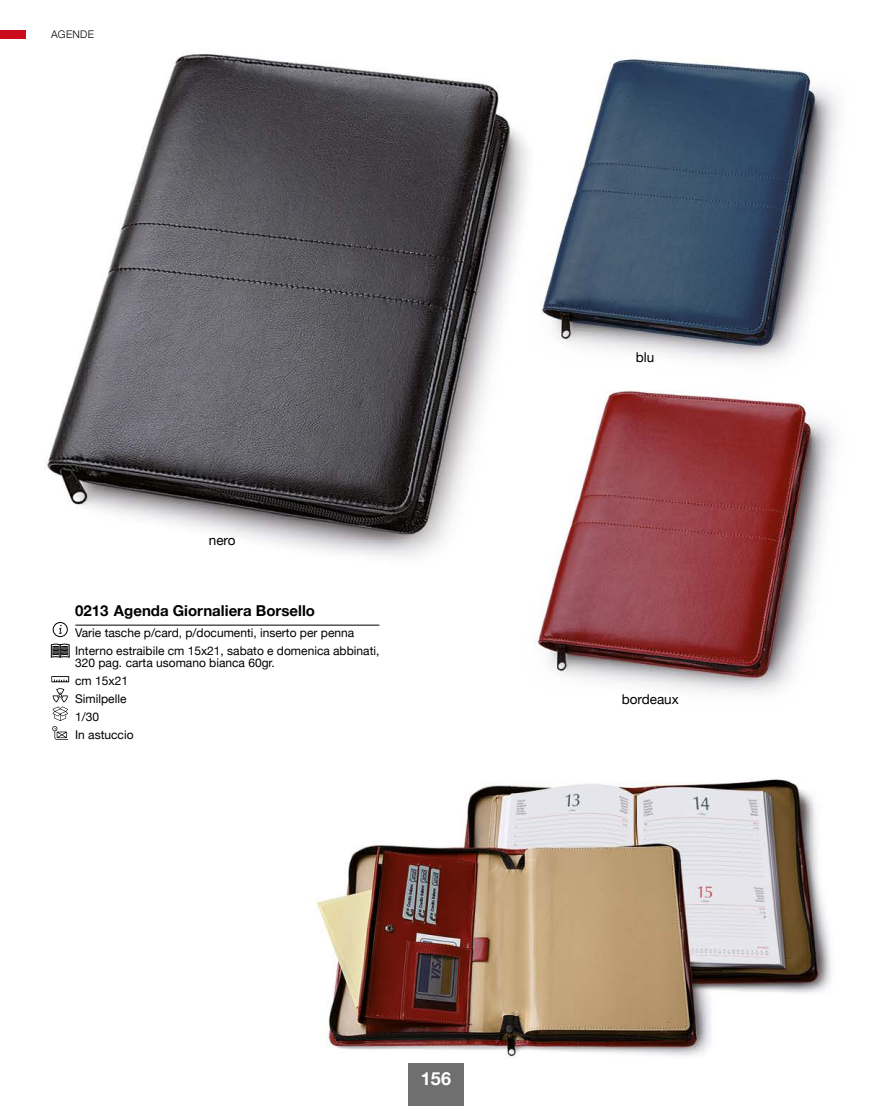
<style>
.page{position:relative;width:872px;height:1106px;background:#fff}
.page>*{position:absolute;margin:0;border:0;box-sizing:border-box;transform-origin:0 0}
.t1{font:700 18px "Helvetica Neue";color:#fff}
.t2{font:700 15px "Helvetica Neue";color:#000}
.t3{font:13.5px "Helvetica Neue";color:#000}
.t4{font:12px/18px "Helvetica Neue";color:#000}
.t5{font:300 10.5px "Helvetica Neue";letter-spacing:.03em;color:#000}
</style>
<div class="page">
<img style="left:0;top:38px;width:838px;height:1068px">
<svg style="left:52px;top:688px;width:16px;height:52px"></svg>
<svg style="left:51px;top:676px;width:18px;height:6px"></svg>
<hr style="left:75px;top:625px;width:304px;height:1px;background:#000">
<svg style="left:53px;top:622px;width:15px;height:15px"></svg>
<svg style="left:51px;top:643px;width:19px;height:15px"></svg>
<div style="left:408px;top:1063px;width:55px;height:43px;background:#706f6f"></div>
<div style="left:0;top:30px;width:26px;height:8px;background:#c90b1c"></div>
<p class="t5" style="left:51px;top:26px;width:45px">AGENDE</p>
<p class="t3" style="left:209px;top:530px;width:28px">nero</p>
<p class="t2" style="left:75px;top:598px;width:241px">0213 Agenda Giornaliera Borsello</p>
<p class="t4" style="left:75px;top:624px;width:306px">Varie tasche p/card, p/documenti, inserto per penna<br>Interno estraibile cm 15x21, sabato e domenica abbinati,</p>
<p class="t4" style="left:75px;top:654px;width:201px">320 pag. carta usomano bianca 60gr. cm 15x21<br>Similpelle<br>1/30<br>In astuccio</p>
<h1 class="t1" style="left:421px;top:1064px;width:32px">156</h1>
<p class="t3" style="left:635px;top:347px;width:20px">blu</p>
<p class="t3" style="left:622px;top:689px;width:59px">bordeaux</p>
</div>
